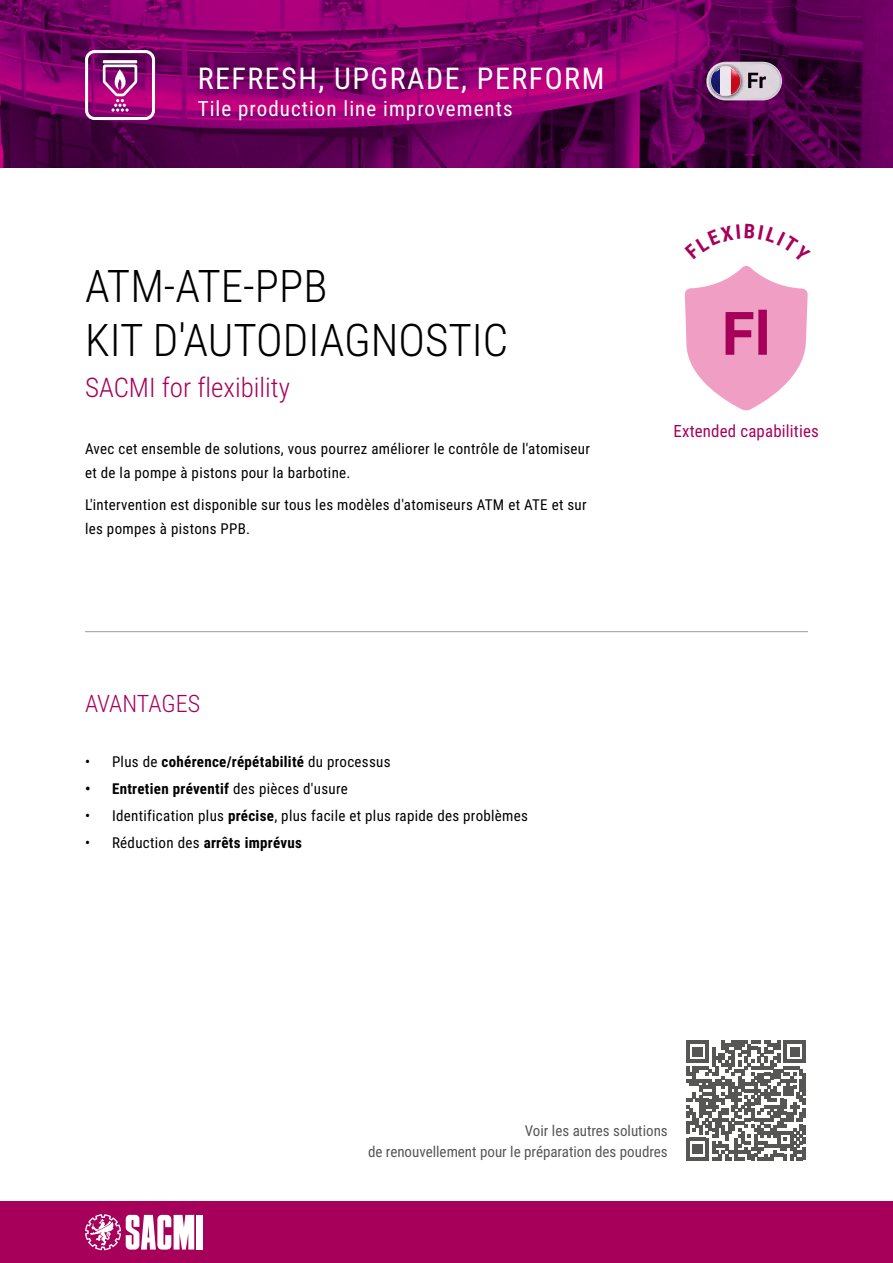
<style>
.page{position:relative;width:893px;height:1263px;background:#fff}
.page>*{position:absolute;margin:0;border:0;box-sizing:border-box;transform-origin:0 0}
.t1{font:300 45px/54px "Roboto Condensed";color:#000}
.t2{font:30px "Roboto Condensed";letter-spacing:.05em;color:#fff}
.t3{font:300 27px "Roboto Condensed";color:#a6005b}
.t4{font:300 24px "Roboto Condensed";letter-spacing:-.01em;color:#a6005b}
.t5{font:21px "Roboto Condensed";letter-spacing:.05em;color:#fff}
.t6{font:16.8px "Roboto Condensed";letter-spacing:.01em;color:#a6005b}
.t7{font:15px/24px "Roboto Condensed";letter-spacing:.02em;color:#000}
.t8{font:700 15px "Roboto Condensed";letter-spacing:.02em;color:#000}
.t9{font:15px/21px "Roboto Condensed";color:#565655;text-align:right}
.s1{font-weight:400}
.s2{font-weight:700}
</style>
<div class="page">
<div style="left:0;top:1201px;width:893px;height:62px;background:#a6005b"></div>
<hr style="left:85px;top:631px;width:723px;height:1px;background:#9c9c9c">
<div style="left:196px;top:1215px;width:6px;height:34px;background:#fff"></div>
<svg style="left:85px;top:1214px;width:109px;height:36px"></svg>
<img style="left:0;top:0;width:893px;height:168px">
<div style="left:85px;top:50px;width:70px;height:70px;border:3px solid #fff;border-radius:8px"></div>
<hr style="left:103px;top:60px;width:34px;height:3px;background:#fff">
<svg style="left:101px;top:63px;width:38px;height:49px"></svg>
<svg style="left:686px;top:1040px;width:120px;height:120px"></svg>
<div style="left:707px;top:62px;width:74px;height:38px;background:#ccc7ce;border-radius:19px"></div>
<div style="left:709px;top:64px;width:71px;height:34px;background:#ddd5dc;border-radius:17px"></div>
<svg style="left:707px;top:63px;width:38px;height:38px"></svg>
<svg style="left:710px;top:66px;width:31px;height:30px"></svg>
<svg style="left:711px;top:94px;width:9px;height:2px"></svg>
<svg style="left:731px;top:94px;width:9px;height:2px"></svg>
<svg style="left:711px;top:66px;width:29px;height:30px"></svg>
<svg style="left:711px;top:66px;width:29px;height:28px"></svg>
<svg style="left:748px;top:73px;width:18px;height:15px"></svg>
<svg style="left:685px;top:266px;width:123px;height:144px"></svg>
<h2 class="t2" style="left:198px;top:58px;width:408px">REFRESH, UPGRADE, PERFORM</h2>
<h3 class="t5" style="left:198px;top:94px;width:316px">Tile production line improvements</h3>
<h3 class="t5" style="left:198px;top:94px;width:177px">ATM improvements</h3>
<h3 class="t5" style="left:198px;top:94px;width:172px">K n improvements</h3>
<h1 class="t1" style="left:85px;top:257px;width:425px">ATM-ATE-PPB<br>KIT D'AUTODIAGNOSTIC</h1>
<h3 class="t3" style="left:85px;top:368px;width:206px">SACMI for flexibility</h3>
<p class="t7" style="left:85px;top:436px;width:506px">Avec cet ensemble de solutions, vous pourrez améliorer le contrôle de l'atomiseur et de la pompe à pistons pour la barbotine.</p>
<p class="t7" style="left:85px;top:492px;width:503px">L'intervention est disponible sur tous les modèles d'atomiseurs ATM et ATE et sur les pompes à pistons PPB.</p>
<h3 class="t4" style="left:85px;top:687px;width:117px">AVANTAGES</h3>
<p class="t8" style="left:85px;top:751px;width:307px"><span class="s1">• Plus de</span> cohérence/répétabilité <span class="s1">du processus</span></p>
<p class="t8" style="left:85px;top:778px;width:264px">• Entretien préventif <span class="s1">des pièces d'usure</span></p>
<p class="t7" style="left:85px;top:803px;width:444px">• Identification plus <span class="s2">précise</span>, plus facile et plus rapide des problèmes</p>
<p class="t8" style="left:85px;top:832px;width:218px"><span class="s1">• Réduction des</span> arrêts imprévus</p>
<p class="t6" style="left:673px;top:419px;width:147px">Extended capabilities</p>
<p class="t9" style="left:368px;top:1120px;width:301px">Voir les autres solutions<br>de renouvellement pour le préparation des poudres</p>
</div>
